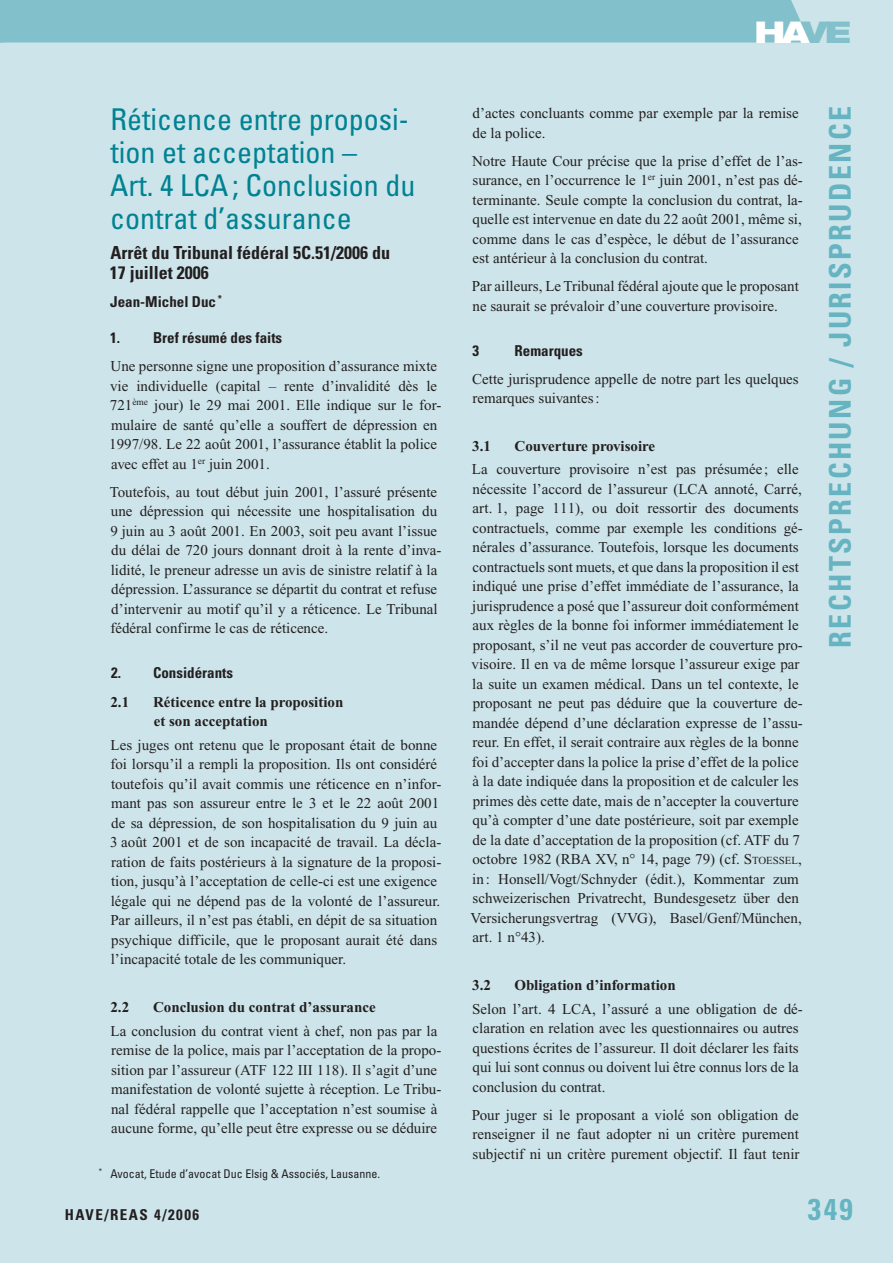
<style>
.page{position:relative;width:893px;height:1263px;background:#cde5ea}
.page>*{position:absolute;margin:0;border:0;box-sizing:border-box;transform-origin:0 0}
.t1{font:condensed 30px/33px "Univers";color:#008293}
.t2{font:700 condensed 30px "Univers";letter-spacing:.08em;color:#66b4c1}
.t3{font:900 expanded 30px "Helvetica Neue";color:#fff}
.t4{font:700 condensed 18px/19.5px "Univers";color:#231f20}
.t5{font:15px/19.5px "Times New Roman";color:#231f20}
.t6{font:700 15px/19.5px "Times New Roman";color:#231f20}
.t7{font:700 condensed 15px "Univers";color:#231f20}
.t8{font:700 condensed 15px "Univers";letter-spacing:.1em;color:#231f20}
.t9{font:condensed 12px "Univers";color:#231f20}
.s1{color:#82c0cb}
.s2{font-size:10.8px}
</style>
<div class="page">
<div style="left:0;top:0;width:810px;height:43px;background:#82c0cb"></div>
<h1 class="t1" style="left:110px;top:103px;width:307px">Réticence entre proposi&shy;tion et acceptation –<br>Art. 4 LCA; Conclusion du contrat d’assurance</h1>
<p class="t4" style="left:110px;top:243px;width:282px">Arrêt du Tribunal fédéral 5C.51/2006 du<br>17 juillet 2006</p>
<p class="t7" style="left:110px;top:292px;width:113px">Jean-Michel Duc <sup>*</sup></p>
<p class="t7" style="left:110px;top:329px;width:173px">1. Bref résumé des faits</p>
<p class="t5" style="left:109px;top:357px;width:334px">Une personne signe une proposition d’assurance mixte vie individuelle (capital – rente d’invalidité dès le 721<sup>ème</sup> jour) le 29 mai 2001. Elle indique sur le for&shy;mulaire de santé qu’elle a souffert de dépression en 1997/98. Le 22 août 2001, l’assurance établit la police avec effet au 1<sup>er</sup> juin 2001.</p>
<p class="t5" style="left:110px;top:482px;width:333px">Toutefois, au tout début juin 2001, l’assuré présente une dépression qui nécessite une hospitalisation du 9 juin au 3 août 2001. En 2003, soit peu avant l’issue du délai de 720 jours donnant droit à la rente d’inva&shy;lidité, le preneur adresse un avis de sinistre relatif à la dépression. L’assurance se départit du contrat et refuse d’intervenir au motif qu’il y a réticence. Le Tribunal fédéral confirme le cas de réticence.</p>
<p class="t7" style="left:111px;top:664px;width:123px">2. Considérants</p>
<p class="t6" style="left:110px;top:692px;width:20px">2.1</p>
<p class="t6" style="left:153px;top:692px;width:192px">Réticence entre la proposition et son acceptation</p>
<p class="t5" style="left:110px;top:735px;width:333px">Les juges ont retenu que le proposant était de bonne foi lorsqu’il a rempli la proposition. Ils ont considéré toutefois qu’il avait commis une réticence en n’infor&shy;mant pas son assureur entre le 3 et le 22 août 2001 de sa dépression, de son hospitalisation du 9 juin au 3 août 2001 et de son incapacité de travail. La décla&shy;ration de faits postérieurs à la signature de la proposi&shy;tion, jusqu’à l’acceptation de celle-ci est une exigence légale qui ne dépend pas de la volonté de l’assureur.<br>Par ailleurs, il n’est pas établi, en dépit de sa situation psychique difficile, que le proposant aurait été dans l’incapacité totale de les communiquer.</p>
<p class="t6" style="left:110px;top:997px;width:20px">2.2</p>
<p class="t6" style="left:153px;top:997px;width:224px">Conclusion du contrat d’assurance</p>
<p class="t5" style="left:111px;top:1021px;width:332px">La conclusion du contrat vient à chef, non pas par la remise de la police, mais par l’acceptation de la propo&shy;sition par l’assureur (ATF 122 III 118). Il s’agit d’une manifestation de volonté sujette à réception. Le Tribu&shy;nal fédéral rappelle que l’acceptation n’est soumise à aucune forme, qu’elle peut être expresse ou se déduire</p>
<p class="t9" style="left:99px;top:1166px;width:283px"><sup>*</sup> Avocat, Etude d’avocat Duc Elsig &amp; Associés, Lausanne.</p>
<p class="t8" style="left:65px;top:1206px;width:136px">HAVE/REAS 4/2006</p>
<h1 class="t3" style="left:754px;top:12px;width:98px">HA<span class="s1">VE</span></h1>
<p class="t5" style="left:473px;top:103px;width:327px">d’actes concluants comme par exemple par la remise de la police.</p>
<p class="t5" style="left:472px;top:151px;width:332px">Notre Haute Cour précise que la prise d’effet de l’as&shy;surance, en l’occurrence le 1<sup>er</sup> juin 2001, n’est pas dé&shy;terminante. Seule compte la conclusion du contrat, la&shy;quelle est intervenue en date du 22 août 2001, même si, comme dans le cas d’espèce, le début de l’assurance est antérieur à la conclusion du contrat.</p>
<p class="t5" style="left:472px;top:276px;width:328px">Par ailleurs, Le Tribunal fédéral ajoute que le proposant ne saurait se prévaloir d’une couverture provisoire.</p>
<p class="t7" style="left:473px;top:341px;width:30px">3 R</p>
<p class="t7" style="left:523px;top:341px;width:61px">emarques</p>
<p class="t5" style="left:472px;top:369px;width:328px">Cette jurisprudence appelle de notre part les quelques remarques suivantes:</p>
<p class="t6" style="left:472px;top:436px;width:20px">3.1</p>
<p class="t6" style="left:514px;top:436px;width:142px">Couverture provisoire</p>
<p class="t5" style="left:471px;top:460px;width:334px">La couverture provisoire n’est pas présumée ; elle nécessite l’accord de l’assureur (LCA annoté, Carré, art. 1, page 111), ou doit ressortir des documents contractuels, comme par exemple les conditions gé&shy;nérales d’assurance. Toutefois, lorsque les documents contractuels sont muets, et que dans la proposition il est indiqué une prise d’effet immédiate de l’assurance, la jurisprudence a posé que l’assureur doit conformément aux règles de la bonne foi informer immédiatement le proposant, s’il ne veut pas accorder de couverture pro&shy;visoire. Il en va de même lorsque l’assureur exige par la suite un examen médical. Dans un tel contexte, le proposant ne peut pas déduire que la couverture de&shy;mandée dépend d’une déclaration expresse de l’assu&shy;reur. En effet, il serait contraire aux règles de la bonne foi d’accepter dans la police la prise d’effet de la police à la date indiquée dans la proposition et de calculer les primes dès cette date, mais de n’accepter la couverture qu’à compter d’une date postérieure, soit par exemple de la date d’acceptation de la proposition (cf. ATF du 7 octobre 1982 (RBA XV, n° 14, page 79) (cf. S<span class="s2">toessel</span>, in : Honsell/Vogt/Schnyder (édit.), Kommentar zum schweizerischen Privatrecht, Bundesgesetz über den Versicherungsvertrag (VVG), Basel/Genf/München, art. 1 n°43).</p>
<p class="t6" style="left:472px;top:975px;width:20px">3.2</p>
<p class="t6" style="left:514px;top:975px;width:163px">Obligation d’information</p>
<p class="t5" style="left:472px;top:999px;width:332px">Selon l’art. 4 LCA, l’assuré a une obligation de dé&shy;claration en relation avec les questionnaires ou autres questions écrites de l’assureur. Il doit déclarer les faits qui lui sont connus ou doivent lui être connus lors de la conclusion du contrat.</p>
<p class="t5" style="left:472px;top:1105px;width:329px;text-align:justify">Pour juger si le proposant a violé son obligation de renseigner il ne faut adopter ni un critère purement subjectif ni un critère purement objectif. Il faut tenir</p>
<h1 class="t2" style="left:822px;top:648px;width:540px;rotate:-90deg">Rechtsprechung / Jurisprudence</h1>
<h1 class="t2" style="left:808px;top:1191px;width:46px">349</h1>
</div>
